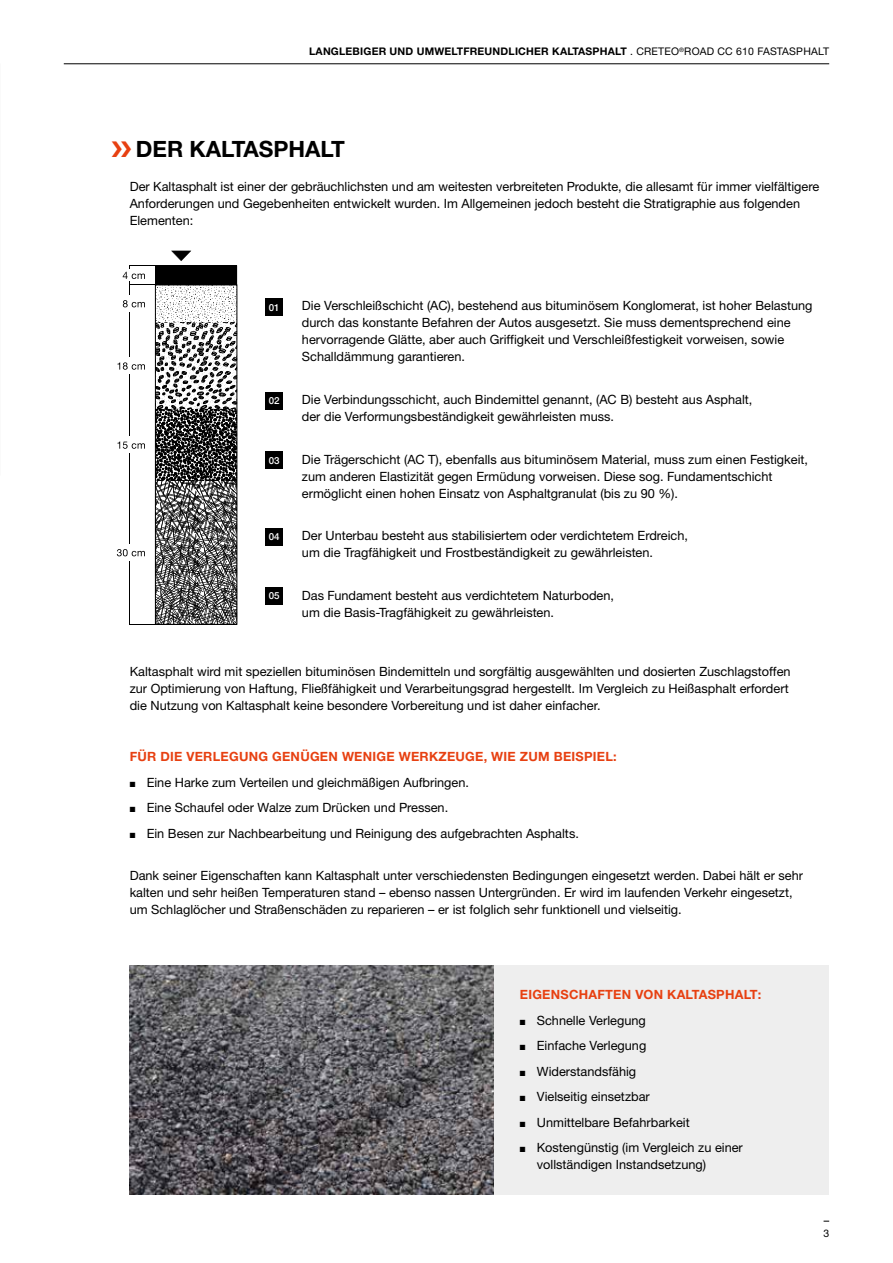
<style>
.page{position:relative;width:893px;height:1263px;background:#fff}
.page>*{position:absolute;margin:0;border:0;box-sizing:border-box;transform-origin:0 0}
.t1{font:700 22.5px "Helvetica Neue LTW1 G";color:#000}
.t2{font:12.75px/17px "Helvetica Neue LTW1 G";color:#000}
.t3{font:700 12.75px "Helvetica Neue LTW1 G";letter-spacing:.02em;color:#e74011}
.t4{font:700 10.5px "Helvetica Neue LTW1 G";letter-spacing:.02em;color:#000}
.t5{font:10.5px "Helvetica Neue LTW1 G";color:#000}
.t6{font:500 9.75px "Helvetica Neue LTW1 G";color:#fff}
.s1{font-weight:400}
</style>
<div class="page">
<img style="left:130px;top:965px;width:364px;height:230px">
<svg style="left:155px;top:251px;width:82px;height:371px"></svg>
<hr style="left:130px;top:624px;width:107px;height:1px;background:#000">
<hr style="left:130px;top:265px;width:107px;height:1px;background:#000">
<hr style="left:130px;top:284px;width:107px;height:1px;background:#000">
<hr style="left:130px;top:265px;width:1px;height:359px;background:#000">
<div style="left:109px;top:544px;width:42px;height:17px;background:#fff"></div>
<svg style="left:117px;top:549px;width:28px;height:7px"></svg>
<div style="left:109px;top:436px;width:42px;height:17px;background:#fff"></div>
<svg style="left:117px;top:441px;width:28px;height:8px"></svg>
<div style="left:109px;top:357px;width:42px;height:17px;background:#fff"></div>
<svg style="left:117px;top:362px;width:28px;height:8px"></svg>
<div style="left:109px;top:295px;width:42px;height:17px;background:#fff"></div>
<svg style="left:123px;top:300px;width:22px;height:7px"></svg>
<div style="left:109px;top:269px;width:42px;height:12px;background:#fff"></div>
<svg style="left:123px;top:272px;width:22px;height:7px"></svg>
<div style="left:155px;top:285px;width:82px;height:339px;border:1px solid #000"></div>
<div style="left:266px;top:299px;width:17px;height:17px;background:#000"></div>
<div style="left:266px;top:392px;width:17px;height:17px;background:#000"></div>
<div style="left:266px;top:452px;width:17px;height:17px;background:#000"></div>
<div style="left:266px;top:528px;width:17px;height:17px;background:#000"></div>
<div style="left:266px;top:587px;width:17px;height:17px;background:#000"></div>
<hr style="left:64px;top:63px;width:765px;height:1px;background:#000">
<div style="left:494px;top:965px;width:335px;height:230px;background:#eee"></div>
<p class="t4" style="left:309px;top:45px;width:521px">LANGLEBIGER UND UMWELTFREUNDLICHER KALTASPHALT <span class="s1">. CRETEO</span><sup>®</sup><span class="s1">ROAD CC 610 FASTASPHALT</span></p>
<h1 class="t1" style="left:136px;top:135px;width:211px">DER KALTASPHALT</h1>
<p class="t2" style="left:130px;top:178px;width:691px">Der Kaltasphalt ist einer der gebräuchlichsten und am weitesten verbreiteten Produkte, die allesamt für immer vielfältigere<br>Anforderungen und Gegebenheiten entwickelt wurden. Im Allgemeinen jedoch besteht die Stratigraphie aus folgenden<br>Elementen:</p>
<p class="t6" style="left:269px;top:302px;width:12px">01</p>
<p class="t6" style="left:269px;top:395px;width:12px">02</p>
<p class="t6" style="left:269px;top:454px;width:12px">03</p>
<p class="t6" style="left:269px;top:531px;width:12px">04</p>
<p class="t6" style="left:269px;top:590px;width:12px">05</p>
<p class="t2" style="left:302px;top:297px;width:512px">Die Verschleißschicht (AC), bestehend aus bituminösem Konglomerat, ist hoher Belastung durch das konstante Befahren der Autos ausgesetzt. Sie muss dementsprechend eine hervorragende Glätte, aber auch Griffigkeit und Verschleißfestigkeit vorweisen, sowie Schalldämmung garantieren.</p>
<p class="t2" style="left:302px;top:391px;width:452px">Die Verbindungsschicht, auch Bindemittel genannt, (AC B) besteht aus Asphalt, der die Verformungsbeständigkeit gewährleisten muss.</p>
<p class="t2" style="left:302px;top:450px;width:508px">Die Trägerschicht (AC T), ebenfalls aus bituminösem Material, muss zum einen Festigkeit, zum anderen Elastizität gegen Ermüdung vorweisen. Diese sog. Fundamentschicht ermöglicht einen hohen Einsatz von Asphaltgranulat (bis zu 90 %).</p>
<p class="t2" style="left:302px;top:527px;width:388px">Der Unterbau besteht aus stabilisiertem oder verdichtetem Erdreich, um die Tragfähigkeit und Frostbeständigkeit zu gewährleisten.</p>
<p class="t2" style="left:302px;top:586px;width:314px">Das Fundament besteht aus verdichtetem Naturboden, um die Basis-Tragfähigkeit zu gewährleisten.</p>
<p class="t2" style="left:130px;top:663px;width:662px">Kaltasphalt wird mit speziellen bituminösen Bindemitteln und sorgfältig ausgewählten und dosierten Zuschlagstoffen zur Optimierung von Haftung, Fließfähigkeit und Verarbeitungsgrad hergestellt. Im Vergleich zu Heißasphalt erfordert die Nutzung von Kaltasphalt keine besondere Vorbereitung und ist daher einfacher.</p>
<p class="t3" style="left:130px;top:749px;width:488px">FÜR DIE VERLEGUNG GENÜGEN WENIGE WERKZEUGE, WIE ZUM BEISPIEL:</p>
<p class="t2" style="left:130px;top:774px;width:341px">■ Eine Harke zum Verteilen und gleichmäßigen Aufbringen.</p>
<p class="t2" style="left:130px;top:799px;width:320px">■ Eine Schaufel oder Walze zum Drücken und Pressen.</p>
<p class="t2" style="left:130px;top:825px;width:451px">■ Ein Besen zur Nachbearbeitung und Reinigung des aufgebrachten Asphalts.</p>
<p class="t2" style="left:130px;top:867px;width:675px">Dank seiner Eigenschaften kann Kaltasphalt unter verschiedensten Bedingungen eingesetzt werden. Dabei hält er sehr kalten und sehr heißen Temperaturen stand – ebenso nassen Untergründen. Er wird im laufenden Verkehr eingesetzt, um Schlaglöcher und Straßenschäden zu reparieren – er ist folglich sehr funktionell und vielseitig.</p>
<p class="t3" style="left:520px;top:987px;width:243px">EIGENSCHAFTEN VON KALTASPHALT:</p>
<p class="t2" style="left:520px;top:1012px;width:128px">■ Schnelle Verlegung</p>
<p class="t2" style="left:520px;top:1037px;width:128px">■ Einfache Verlegung</p>
<p class="t2" style="left:520px;top:1063px;width:118px">■ Widerstandsfähig</p>
<p class="t2" style="left:520px;top:1088px;width:131px">■ Vielseitig einsetzbar</p>
<p class="t2" style="left:520px;top:1114px;width:171px">■ Unmittelbare Befahrbarkeit</p>
<p class="t2" style="left:537px;top:1139px;width:208px;text-indent:-17px">■ Kostengünstig (im Vergleich zu einer vollständigen Instandsetzung)</p>
<p class="t5" style="left:823px;top:1227px;width:7px">3</p>
</div>
